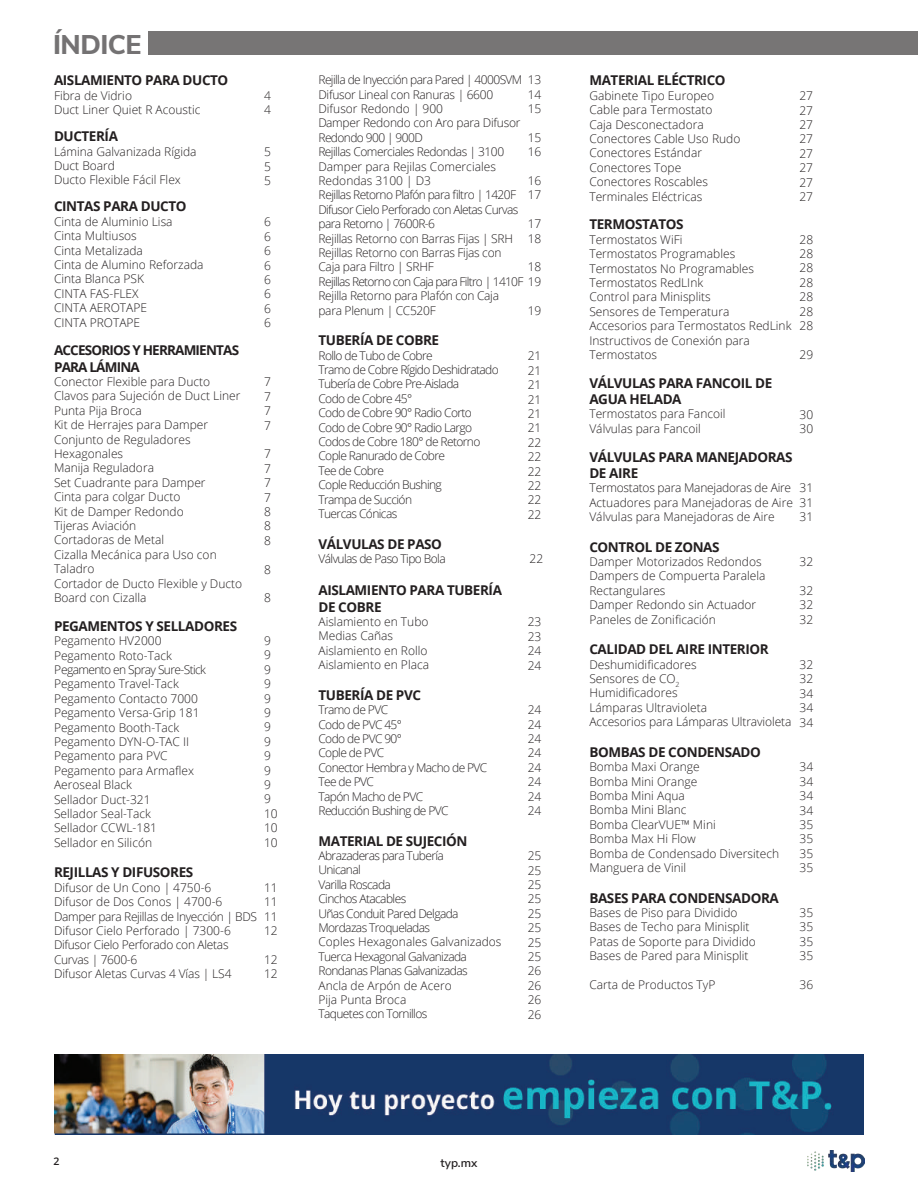
<style>
.page{position:relative;width:918px;height:1188px;background:#fff}
.page>*{position:absolute;margin:0;border:0;box-sizing:border-box;transform-origin:0 0}
.t1{font:800 27px "Nunito Sans";letter-spacing:-.02em;color:#747273}
.t2{font:700 13.5px/16.2px "Open Sans";letter-spacing:-.03em;color:#231f20}
.t3{font:700 13.5px/16.2px "Open Sans";letter-spacing:-.06em;color:#231f20}
.t4{font:300 12px/14.4px "Open Sans";color:#231f20}
.t5{font:300 12px/14.4px "Open Sans";letter-spacing:-.05em;color:#231f20}
.t6{font:300 12px/14.4px "Open Sans";letter-spacing:-.025em;color:#231f20}
.t7{font:300 12px/14.4px "Open Sans";letter-spacing:-.06em;color:#231f20;text-align:right}
.t8{font:600 12px "Nunito Sans";color:#231f20}
.t9{font:600 10.5px "Open Sans";color:#231f20}
</style>
<div class="page">
<img style="left:808px;top:1150px;width:57px;height:22px">
<div style="left:149px;top:31px;width:769px;height:24px;background:#777575"></div>
<img style="left:54px;top:1055px;width:810px;height:79px">
<h1 class="t1" style="left:53px;top:25px;width:90px">ÍNDICE</h1>
<p class="t2" style="left:54px;top:72px;width:176px">AISLAMIENTO PARA DUCTO</p>
<p class="t4" style="left:54px;top:88px;width:148px">Fibra de Vidrio<br>Duct Liner Quiet R Acoustic</p>
<p class="t2" style="left:54px;top:128px;width:66px">DUCTERÍA</p>
<p class="t4" style="left:54px;top:144px;width:144px">Lámina Galvanizada Rígida<br>Duct Board<br>Ducto Flexible Fácil Flex</p>
<p class="t2" style="left:54px;top:198px;width:134px">CINTAS PARA DUCTO</p>
<p class="t4" style="left:54px;top:214px;width:151px">Cinta de Aluminio Lisa<br>Cinta Multiusos<br>Cinta Metalizada<br>Cinta de Alumino Reforzada<br>Cinta Blanca PSK<br>CINTA FAS-FLEX<br>CINTA AEROTAPE<br>CINTA PROTAPE</p>
<p class="t3" style="left:54px;top:342px;width:187px">ACCESORIOS Y HERRAMIENTAS<br>PARA LÁMINA</p>
<p class="t4" style="left:54px;top:374px;width:190px">Conector Flexible para Ducto<br>Clavos para Sujeción de Duct Liner<br>Punta Pija Broca<br>Kit de Herrajes para Damper<br>Conjunto de Reguladores<br>Hexagonales<br>Manija Reguladora<br>Set Cuadrante para Damper<br>Cinta para colgar Ducto<br>Kit de Damper Redondo<br>Tijeras Aviación<br>Cortadoras de Metal<br>Cizalla Mecánica para Uso con<br>Taladro<br>Cortador de Ducto Flexible y Ducto<br>Board con Cizalla</p>
<p class="t2" style="left:54px;top:617px;width:185px">PEGAMENTOS Y SELLADORES</p>
<p class="t4" style="left:54px;top:633px;width:154px">Pegamento HV2000<br>Pegamento Roto-Tack<br>Pegamento en Spray Sure-Stick<br>Pegamento Travel-Tack<br>Pegamento Contacto 7000<br>Pegamento Versa-Grip 181<br>Pegamento Booth-Tack<br>Pegamento DYN-O-TAC II<br>Pegamento para PVC<br>Pegamento para Armaflex<br>Aeroseal Black<br>Sellador Duct-321<br>Sellador Seal-Tack<br>Sellador CCWL-181<br>Sellador en Silicón</p>
<p class="t2" style="left:54px;top:864px;width:141px">REJILLAS Y DIFUSORES</p>
<p class="t4" style="left:54px;top:880px;width:205px">Difusor de Un Cono | 4750-6<br>Difusor de Dos Conos | 4700-6<br>Damper para Rejillas de Inyección | BDS<br>Difusor Cielo Perforado | 7300-6<br>Difusor Cielo Perforado con Aletas<br>Curvas | 7600-6<br>Difusor Aletas Curvas 4 Vías | LS4</p>
<p class="t4" style="left:264px;top:88px;width:8px">4<br>4</p>
<p class="t4" style="left:264px;top:144px;width:8px;text-align:justify">5<br>5<br>5</p>
<p class="t4" style="left:264px;top:215px;width:8px;text-align:justify">6<br>6<br>6<br>6<br>6<br>6<br>6<br>6</p>
<p class="t4" style="left:264px;top:374px;width:8px;text-align:justify">7<br>7<br>7<br>7</p>
<p class="t4" style="left:264px;top:446px;width:8px;text-align:justify">7<br>7<br>7<br>7<br>8<br>8<br>8</p>
<p class="t4" style="left:264px;top:562px;width:8px">8</p>
<p class="t4" style="left:264px;top:590px;width:8px">8</p>
<p class="t4" style="left:264px;top:633px;width:15px">9<br>9<br>9<br>9<br>9<br>9<br>9<br>9<br>9<br>9<br>9<br>9<br>10<br>10<br>10</p>
<p class="t4" style="left:264px;top:880px;width:15px;text-align:justify">11<br>11<br>11<br>12</p>
<p class="t4" style="left:264px;top:952px;width:15px">12<br>12</p>
<p class="t4" style="left:528px;top:72px;width:15px;text-align:justify;text-indent:-209px">Rejilla de Inyección para Pared | 4000SVM 13<br>14<br>15</p>
<p class="t4" style="left:528px;top:130px;width:15px">15<br>16</p>
<p class="t4" style="left:528px;top:173px;width:15px">16<br>17</p>
<p class="t4" style="left:528px;top:216px;width:15px">17<br>18</p>
<p class="t7" style="left:318px;top:260px;width:224px">18<br>Rejillas Retorno con Caja para Filtro | 1410F 19</p>
<p class="t4" style="left:528px;top:303px;width:15px">19</p>
<p class="t6" style="left:318px;top:87px;width:204px">Difusor Lineal con Ranuras | 6600<br>Difusor Redondo | 900<br>Damper Redondo con Aro para Difusor<br>Redondo 900 | 900D<br>Rejillas Comerciales Redondas | 3100<br>Damper para Rejilas Comerciales<br>Redondas 3100 | D3<br>Rejillas Retorno Plafón para filtro | 1420F<br>Difusor Cielo Perforado con Aletas Curvas para Retorno | 7600R-6<br>Rejillas Retorno con Barras Fijas | SRH<br>Rejillas Retorno con Barras Fijas con<br>Caja para Filtro | SRHF</p>
<p class="t6" style="left:318px;top:288px;width:182px">Rejilla Retorno para Plafón con Caja para Plenum | CC520F</p>
<p class="t2" style="left:318px;top:332px;width:122px">TUBERÍA DE COBRE</p>
<p class="t5" style="left:318px;top:348px;width:182px">Rollo de Tubo de Cobre<br>Tramo de Cobre Rígido Deshidratado<br>Tubería de Cobre Pre-Aislada<br>Codo de Cobre 45°<br>Codo de Cobre 90° Radio Corto<br>Codo de Cobre 90° Radio Largo<br>Codos de Cobre 180° de Retorno<br>Cople Ranurado de Cobre<br>Tee de Cobre<br>Cople Reducción Bushing<br>Trampa de Succión<br>Tuercas Cónicas</p>
<p class="t2" style="left:318px;top:535px;width:125px">VÁLVULAS DE PASO</p>
<p class="t5" style="left:318px;top:551px;width:129px">Válvulas de Paso Tipo Bola</p>
<p class="t2" style="left:318px;top:582px;width:185px">AISLAMIENTO PARA TUBERÍA<br>DE COBRE</p>
<p class="t4" style="left:318px;top:614px;width:112px">Aislamiento en Tubo<br>Medias Cañas<br>Aislamiento en Rollo<br>Aislamiento en Placa</p>
<p class="t2" style="left:318px;top:686px;width:104px">TUBERÍA DE PVC</p>
<p class="t5" style="left:318px;top:702px;width:170px">Tramo de PVC<br>Codo de PVC 45°<br>Codo de PVC 90°<br>Cople de PVC<br>Conector Hembra y Macho de PVC<br>Tee de PVC<br>Tapón Macho de PVC<br>Reducción Bushing de PVC</p>
<p class="t2" style="left:318px;top:832px;width:151px">MATERIAL DE SUJECIÓN</p>
<p class="t5" style="left:318px;top:848px;width:185px">Abrazaderas para Tubería<br>Unicanal<br>Varilla Roscada<br>Cinchos Atacables<br>Uñas Conduit Pared Delgada<br>Mordazas Troqueladas<br>Coples Hexagonales Galvanizados<br>Tuerca Hexagonal Galvanizada<br>Rondanas Planas Galvanizadas<br>Ancla de Arpón de Acero<br>Pija Punta Broca<br>Taquetes con Tornillos</p>
<p class="t4" style="left:528px;top:349px;width:15px;text-align:justify">21<br>21<br>21<br>21<br>21<br>21<br>22<br>22<br>22<br>22<br>22<br>22</p>
<p class="t4" style="left:530px;top:551px;width:15px">22</p>
<p class="t4" style="left:528px;top:615px;width:15px;text-align:justify">23<br>23<br>24<br>24</p>
<p class="t4" style="left:528px;top:702px;width:15px;text-align:justify">24<br>24<br>24<br>24<br>24<br>24<br>24<br>24</p>
<p class="t4" style="left:528px;top:848px;width:15px;text-align:justify">25<br>25<br>25<br>25<br>25<br>25<br>25<br>25<br>26<br>26<br>26<br>26</p>
<p class="t2" style="left:589px;top:72px;width:138px">MATERIAL ELÉCTRICO</p>
<p class="t4" style="left:589px;top:88px;width:152px">Gabinete Tipo Europeo<br>Cable para Termostato<br>Caja Desconectadora<br>Conectores Cable Uso Rudo<br>Conectores Estándar<br>Conectores Tope<br>Conectores Roscables<br>Terminales Eléctricas</p>
<p class="t2" style="left:589px;top:216px;width:96px">TERMOSTATOS</p>
<p class="t4" style="left:589px;top:232px;width:204px">Termostatos WiFi<br>Termostatos Programables<br>Termostatos No Programables<br>Termostatos RedLInk<br>Control para Minisplits<br>Sensores de Temperatura<br>Accesorios para Termostatos RedLink<br>Instructivos de Conexión para<br>Termostatos</p>
<p class="t2" style="left:589px;top:374px;width:185px">VÁLVULAS PARA FANCOIL DE<br>AGUA HELADA</p>
<p class="t4" style="left:589px;top:406px;width:138px">Termostatos para Fancoil<br>Válvulas para Fancoil</p>
<p class="t2" style="left:589px;top:448px;width:205px">VÁLVULAS PARA MANEJADORAS<br>DE AIRE</p>
<p class="t4" style="left:589px;top:480px;width:205px">Termostatos para Manejadoras de Aire<br>Actuadores para Manejadoras de Aire<br>Válvulas para Manejadoras de Aire</p>
<p class="t2" style="left:589px;top:538px;width:132px">CONTROL DE ZONAS</p>
<p class="t4" style="left:589px;top:554px;width:178px">Damper Motorizados Redondos<br>Dampers de Compuerta Paralela<br>Rectangulares<br>Damper Redondo sin Actuador<br>Paneles de Zonificación</p>
<p class="t2" style="left:589px;top:641px;width:181px">CALIDAD DEL AIRE INTERIOR</p>
<p class="t4" style="left:589px;top:657px;width:204px">Deshumidificadores<br>Sensores de CO<sub>2<br></sub>Humidificadores<br>Lámparas Ultravioleta<br>Accesorios para Lámparas Ultravioleta</p>
<p class="t2" style="left:589px;top:743px;width:173px">BOMBAS DE CONDENSADO</p>
<p class="t4" style="left:589px;top:759px;width:191px">Bomba Maxi Orange<br>Bomba Mini Orange<br>Bomba Mini Aqua<br>Bomba Mini Blanc<br>Bomba ClearVUE™ Mini<br>Bomba Max Hi Flow<br>Bomba de Condensado Diversitech<br>Manguera de Vinil</p>
<p class="t2" style="left:589px;top:889px;width:191px">BASES PARA CONDENSADORA</p>
<p class="t4" style="left:589px;top:905px;width:168px">Bases de Piso para Dividido<br>Bases de Techo para Minisplit<br>Patas de Soporte para Dividido<br>Bases de Pared para Minisplit</p>
<p class="t4" style="left:589px;top:977px;width:128px">Carta de Productos TyP</p>
<p class="t4" style="left:799px;top:88px;width:15px;text-align:justify">27<br>27<br>27<br>27<br>27<br>27<br>27<br>27</p>
<p class="t4" style="left:800px;top:232px;width:15px;text-align:justify">28<br>28<br>28<br>28<br>28<br>28<br>28</p>
<p class="t4" style="left:800px;top:347px;width:15px">29</p>
<p class="t4" style="left:800px;top:407px;width:15px">30<br>30</p>
<p class="t4" style="left:800px;top:480px;width:15px;text-align:justify">31<br>31<br>31</p>
<p class="t4" style="left:800px;top:554px;width:15px">32</p>
<p class="t4" style="left:800px;top:583px;width:15px;text-align:justify">32<br>32<br>32</p>
<p class="t4" style="left:800px;top:657px;width:15px;text-align:justify">32<br>32<br>34<br>34<br>34</p>
<p class="t4" style="left:800px;top:759px;width:15px;text-align:justify">34<br>34<br>34<br>34<br>35<br>35<br>35<br>35</p>
<p class="t4" style="left:800px;top:905px;width:15px;text-align:justify">35<br>35<br>35<br>35</p>
<p class="t4" style="left:800px;top:977px;width:15px">36</p>
<p class="t9" style="left:53px;top:1154px;width:7px">2</p>
<p class="t8" style="left:441px;top:1154px;width:38px">typ.mx</p>
</div>
